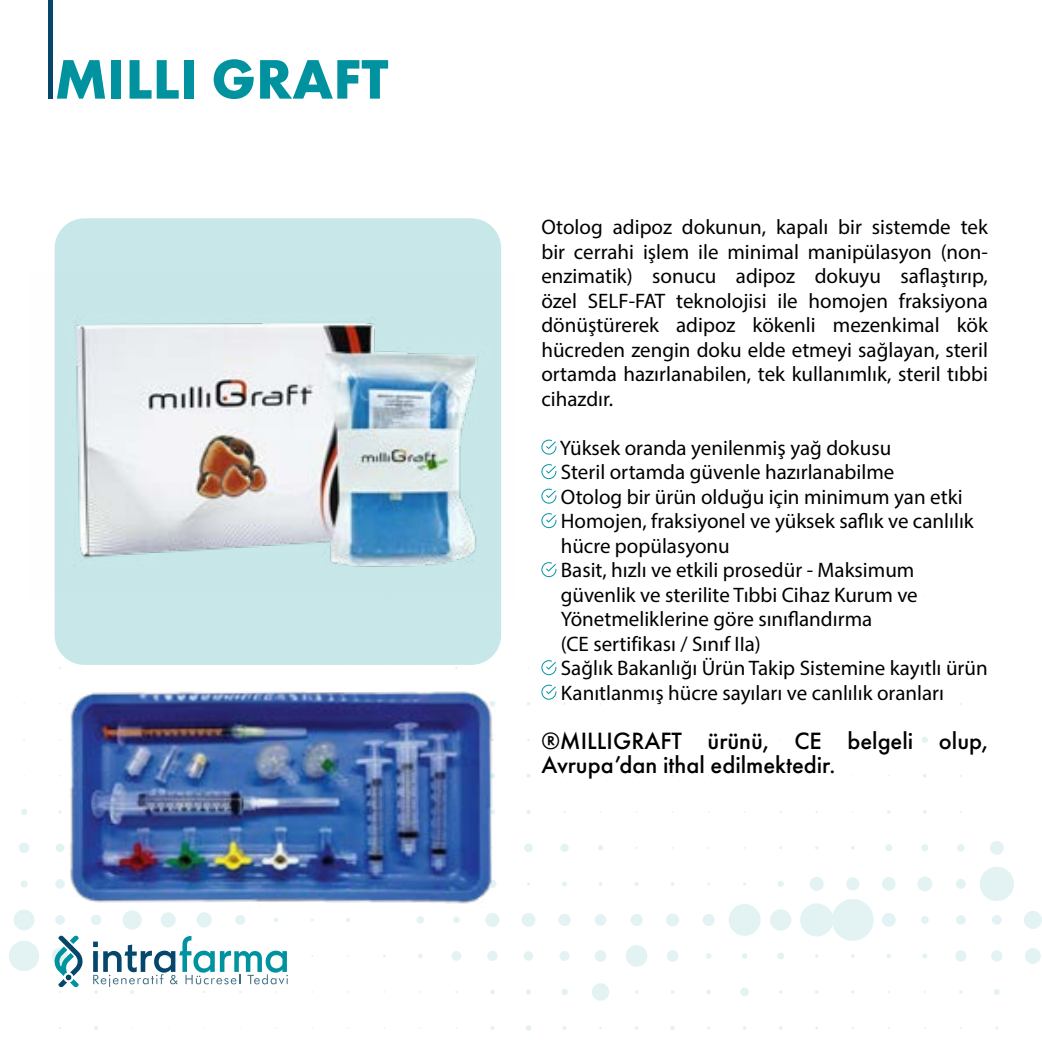
<style>
.page{position:relative;width:1042px;height:1042px;background:#fff}
.page>*{position:absolute;margin:0;border:0;box-sizing:border-box;transform-origin:0 0}
.t1{font:700 57.75px "Futura PT";color:#00939f}
.t2{font:500 24.5px/24.5px "Futura PT";color:#000}
.t3{font:21px/24.5px "Myriad Pro";color:#000;text-align:justify}
</style>
<div class="page">
<div style="left:922px;top:736px;width:6px;height:7px;background:#e3f3f4;border-radius:50%"></div>
<svg style="left:526px;top:774px;width:5px;height:4px"></svg>
<svg style="left:923px;top:774px;width:4px;height:4px"></svg>
<svg style="left:21px;top:809px;width:6px;height:6px"></svg>
<svg style="left:526px;top:810px;width:5px;height:4px"></svg>
<svg style="left:923px;top:810px;width:4px;height:4px"></svg>
<div style="left:19px;top:842px;width:10px;height:11px;background:#e3f3f4;border-radius:50%"></div>
<div style="left:524px;top:843px;width:9px;height:9px;background:#e3f3f4;border-radius:50%"></div>
<div style="left:560px;top:843px;width:9px;height:9px;background:#e3f3f4;border-radius:50%"></div>
<svg style="left:598px;top:845px;width:5px;height:5px"></svg>
<div style="left:885px;top:844px;width:7px;height:7px;background:#e3f3f4;border-radius:50%"></div>
<div style="left:921px;top:844px;width:7px;height:7px;background:#e3f3f4;border-radius:50%"></div>
<div style="left:957px;top:844px;width:7px;height:7px;background:#e3f3f4;border-radius:50%"></div>
<div style="left:990px;top:841px;width:14px;height:14px;background:#e3f3f4;border-radius:50%"></div>
<div style="left:20px;top:880px;width:8px;height:7px;background:#e3f3f4;border-radius:50%"></div>
<svg style="left:562px;top:881px;width:5px;height:5px"></svg>
<svg style="left:634px;top:882px;width:5px;height:4px"></svg>
<div style="left:777px;top:881px;width:7px;height:6px;background:#e3f3f4;border-radius:50%"></div>
<div style="left:809px;top:877px;width:15px;height:14px;background:#e3f3f4;border-radius:50%"></div>
<div style="left:846px;top:877px;width:13px;height:13px;background:#e3f3f4;border-radius:50%"></div>
<div style="left:882px;top:877px;width:13px;height:14px;background:#e3f3f4;border-radius:50%"></div>
<div style="left:917px;top:876px;width:15px;height:15px;background:#e3f3f4;border-radius:50%"></div>
<div style="left:956px;top:879px;width:10px;height:10px;background:#e3f3f4;border-radius:50%"></div>
<div style="left:979px;top:866px;width:35px;height:35px;background:#e3f3f4;border-radius:50%"></div>
<div style="left:14px;top:909px;width:20px;height:21px;background:#e3f3f4;border-radius:50%"></div>
<div style="left:55px;top:915px;width:10px;height:10px;background:#edf7f8;border-radius:50%"></div>
<div style="left:91px;top:914px;width:10px;height:11px;background:#e4f3f4;border-radius:50%"></div>
<div style="left:122px;top:910px;width:20px;height:19px;background:#e3f3f4;border-radius:50%"></div>
<div style="left:161px;top:912px;width:15px;height:15px;background:#e3f3f4;border-radius:50%"></div>
<div style="left:196px;top:912px;width:16px;height:15px;background:#e3f3f4;border-radius:50%"></div>
<div style="left:235px;top:915px;width:10px;height:10px;background:#e6f4f5;border-radius:50%"></div>
<div style="left:485px;top:913px;width:14px;height:14px;background:#e3f3f4;border-radius:50%"></div>
<div style="left:521px;top:913px;width:14px;height:14px;background:#e3f3f4;border-radius:50%"></div>
<svg style="left:558px;top:913px;width:13px;height:13px"></svg>
<div style="left:595px;top:914px;width:11px;height:12px;background:#e3f3f4;border-radius:50%"></div>
<div style="left:630px;top:914px;width:13px;height:12px;background:#e3f3f4;border-radius:50%"></div>
<div style="left:666px;top:913px;width:13px;height:13px;background:#e3f3f4;border-radius:50%"></div>
<div style="left:702px;top:914px;width:13px;height:12px;background:#e3f3f4;border-radius:50%"></div>
<div style="left:729px;top:904px;width:31px;height:32px;background:#e3f3f4;border-radius:50%"></div>
<div style="left:770px;top:909px;width:21px;height:21px;background:#e3f3f4;border-radius:50%"></div>
<div style="left:800px;top:903px;width:33px;height:33px;background:#e3f3f4;border-radius:50%"></div>
<div style="left:832px;top:899px;width:42px;height:42px;background:#e3f3f4;border-radius:50%"></div>
<div style="left:882px;top:913px;width:14px;height:14px;background:#e3f3f4;border-radius:50%"></div>
<div style="left:921px;top:916px;width:8px;height:8px;background:#e3f3f4;border-radius:50%"></div>
<div style="left:956px;top:915px;width:10px;height:10px;background:#e3f3f4;border-radius:50%"></div>
<svg style="left:992px;top:915px;width:10px;height:10px"></svg>
<div style="left:1024px;top:911px;width:18px;height:18px;background:#e3f3f4;border-radius:50%"></div>
<div style="left:9px;top:941px;width:30px;height:30px;background:#e3f3f4;border-radius:50%"></div>
<svg style="left:52px;top:947px;width:16px;height:17px"></svg>
<div style="left:92px;top:952px;width:8px;height:8px;background:#ecf6f7;border-radius:50%"></div>
<svg style="left:418px;top:954px;width:5px;height:4px"></svg>
<div style="left:451px;top:951px;width:10px;height:10px;background:#e3f3f4;border-radius:50%"></div>
<div style="left:487px;top:950px;width:11px;height:11px;background:#e3f3f4;border-radius:50%"></div>
<div style="left:524px;top:951px;width:9px;height:10px;background:#e3f3f4;border-radius:50%"></div>
<div style="left:559px;top:951px;width:10px;height:10px;background:#e3f3f4;border-radius:50%"></div>
<div style="left:595px;top:950px;width:11px;height:12px;background:#e3f3f4;border-radius:50%"></div>
<div style="left:626px;top:945px;width:21px;height:22px;background:#e3f3f4;border-radius:50%"></div>
<div style="left:667px;top:950px;width:11px;height:12px;background:#e3f3f4;border-radius:50%"></div>
<svg style="left:706px;top:953px;width:5px;height:6px"></svg>
<svg style="left:742px;top:953px;width:5px;height:6px"></svg>
<div style="left:777px;top:952px;width:7px;height:7px;background:#e3f3f4;border-radius:50%"></div>
<svg style="left:886px;top:954px;width:5px;height:4px"></svg>
<svg style="left:922px;top:953px;width:5px;height:5px"></svg>
<div style="left:955px;top:950px;width:11px;height:11px;background:#e3f3f4;border-radius:50%"></div>
<div style="left:991px;top:950px;width:11px;height:11px;background:#e3f3f4;border-radius:50%"></div>
<div style="left:1025px;top:948px;width:16px;height:16px;background:#e3f3f4;border-radius:50%"></div>
<svg style="left:490px;top:990px;width:5px;height:4px"></svg>
<svg style="left:526px;top:989px;width:5px;height:5px"></svg>
<div style="left:561px;top:989px;width:7px;height:6px;background:#e3f3f4;border-radius:50%"></div>
<div style="left:592px;top:983px;width:17px;height:18px;background:#e3f3f4;border-radius:50%"></div>
<svg style="left:671px;top:990px;width:3px;height:4px"></svg>
<svg style="left:706px;top:990px;width:5px;height:4px"></svg>
<div style="left:740px;top:987px;width:9px;height:9px;background:#e3f3f4;border-radius:50%"></div>
<svg style="left:994px;top:989px;width:6px;height:6px"></svg>
<svg style="left:94px;top:1026px;width:4px;height:4px"></svg>
<svg style="left:490px;top:1026px;width:4px;height:4px"></svg>
<svg style="left:526px;top:1025px;width:5px;height:6px"></svg>
<svg style="left:562px;top:1026px;width:4px;height:4px"></svg>
<svg style="left:635px;top:1026px;width:3px;height:4px"></svg>
<svg style="left:670px;top:1026px;width:5px;height:4px"></svg>
<div style="left:55px;top:218px;width:446px;height:447px;background:#c7e7e9;border-radius:30px"></div>
<img style="left:54px;top:273px;width:424px;height:324px">
<svg style="left:541px;top:440px;width:15px;height:15px"></svg>
<svg style="left:541px;top:464px;width:15px;height:15px"></svg>
<svg style="left:541px;top:489px;width:15px;height:15px"></svg>
<svg style="left:541px;top:513px;width:15px;height:15px"></svg>
<svg style="left:541px;top:562px;width:15px;height:15px"></svg>
<svg style="left:541px;top:660px;width:15px;height:15px"></svg>
<svg style="left:541px;top:685px;width:15px;height:15px"></svg>
<img style="left:55px;top:666px;width:445px;height:258px">
<svg style="left:55px;top:935px;width:28px;height:58px"></svg>
<svg style="left:93px;top:936px;width:195px;height:58px"></svg>
<div style="left:48px;top:0;width:5px;height:99px;background:#06466b"></div>
<h1 class="t1" style="left:55px;top:42px;width:335px">MILLI GRAFT</h1>
<p class="t3" style="left:541px;top:214px;width:448px">Otolog adipoz dokunun, kapalı bir sistemde tek bir cerrahi işlem ile minimal manipülasyon (non&shy;enzimatik) sonucu adipoz dokuyu saflaştırıp, özel SELF-FAT teknolojisi ile homojen fraksiyona dönüştürerek adipoz kökenli mezenkimal kök hücreden zengin doku elde etmeyi sağlayan, steril ortamda hazırlanabilen, tek kullanımlık, steril tıbbi cihazdır.</p>
<p class="t3" style="left:560px;top:435px;width:429px;text-align:left">Yüksek oranda yenilenmiş yağ dokusu<br>Steril ortamda güvenle hazırlanabilme<br>Otolog bir ürün olduğu için minimum yan etki Homojen, fraksiyonel ve yüksek saflık ve canlılık hücre popülasyonu<br>Basit, hızlı ve etkili prosedür - Maksimum güvenlik ve sterilite Tıbbi Cihaz Kurum ve Yönetmeliklerine göre sınıflandırma<br>(CE sertifikası / Sınıf IIa)<br>Sağlık Bakanlığı Ürün Takip Sistemine kayıtlı ürün Kanıtlanmış hücre sayıları ve canlılık oranları</p>
<p class="t2" style="left:541px;top:728px;width:448px">®MILLIGRAFT ürünü, CE belgeli olup,<br>Avrupa’dan ithal edilmektedir.</p>
</div>
